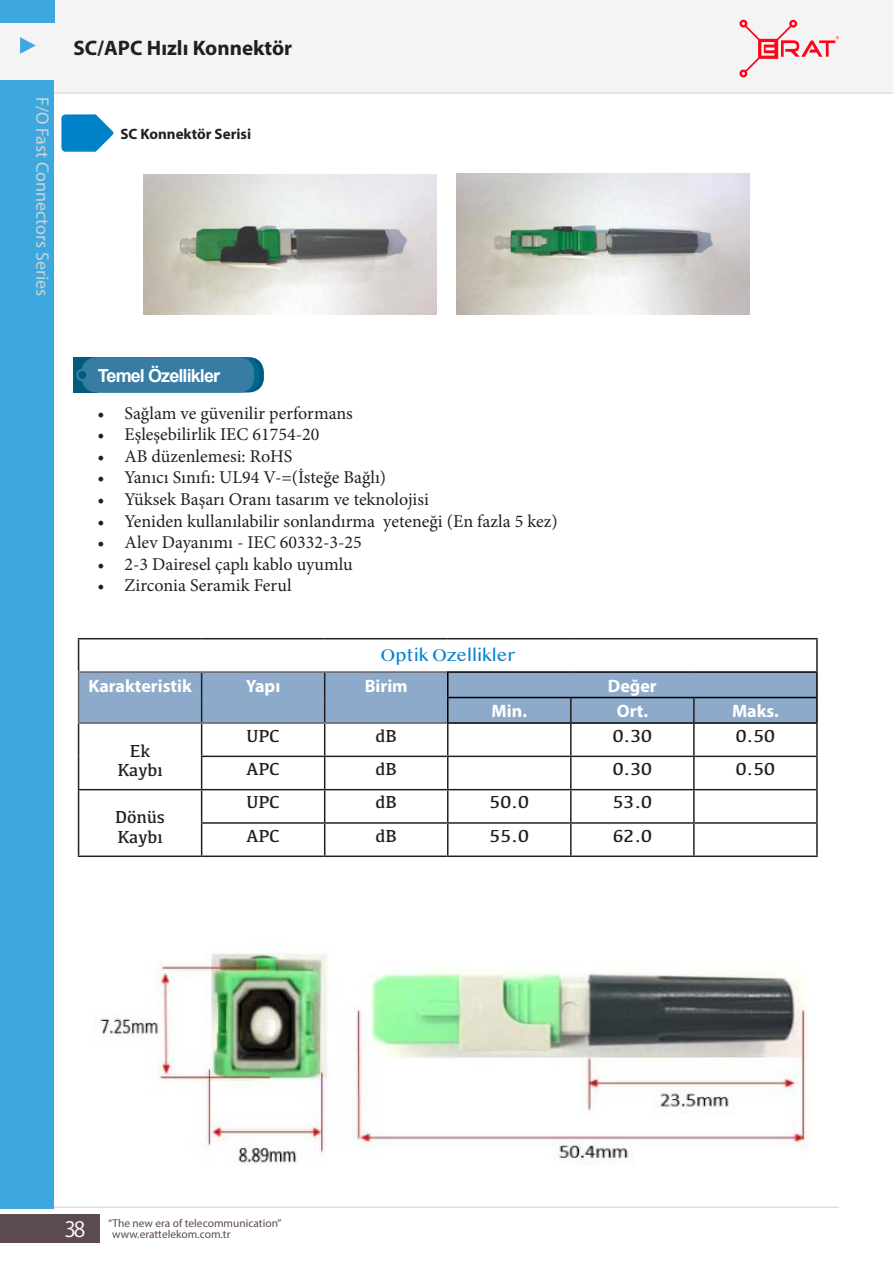
<style>
.page{position:relative;width:893px;height:1263px;background:#fff}
.page>*{position:absolute;margin:0;border:0;box-sizing:border-box;transform-origin:0 0}
.t1{font:700 21px "Myriad Pro";color:#231f20}
.t2{font:21px "Koz Go Pr 6 N";color:#fff}
.t3{font:18px "Minion Pro";color:#231f20}
.t4{font:18px "Kefa";color:#231f20}
.t5{font:700 18px "Myriad Pro";color:#fff}
.t6{font:18px "Myriad Pro";color:#d1d2d4}
.t7{font:700 18px "Arial";letter-spacing:-.05em;color:#fff}
.t8{font:18px "Myanmar MN";color:#0082c9}
.t9{font:700 15px "Myriad Pro";color:#231f20}
.t10{font:11.4px "Myriad Pro";color:#5c4a51}
</style>
<div class="page">
<div style="left:0;top:22px;width:893px;height:58px;background:#f4f4f4"></div>
<hr style="left:54px;top:92px;width:839px;height:2px;background:#c7c8ca">
<div style="left:54px;top:0;width:839px;height:92px;background:#f4f4f4"></div>
<svg style="left:739px;top:19px;width:100px;height:59px"></svg>
<hr style="left:54px;top:1206px;width:785px;height:2px;background:#c7c8ca">
<div style="left:0;top:1214px;width:99px;height:28px;background:#5c4a51"></div>
<div style="left:73px;top:357px;width:25px;height:35px;background:#005b7f"></div>
<div style="left:82px;top:357px;width:182px;height:35px;background:#005b7f;border-radius:15px"></div>
<div style="left:82px;top:357px;width:177px;height:35px;background:#006991;border-radius:15px"></div>
<div style="left:82px;top:357px;width:172px;height:35px;background:#377ca2;border-radius:15px"></div>
<div style="left:76px;top:368px;width:13px;height:13px;background:#377ca2;border-radius:50%"></div>
<div style="left:78px;top:371px;width:8px;height:8px;background:#005b7f;border-radius:50%"></div>
<svg style="left:20px;top:37px;width:16px;height:17px"></svg>
<div style="left:0;top:0;width:54px;height:22px;background:#3da8e0"></div>
<div style="left:0;top:80px;width:54px;height:1129px;background:#3da8e0"></div>
<div style="left:61px;top:114px;width:38px;height:38px;background:#0082c9;border-radius:4px"></div>
<svg style="left:75px;top:114px;width:39px;height:38px"></svg>
<img style="left:143px;top:174px;width:294px;height:140px">
<img style="left:456px;top:174px;width:294px;height:141px">
<hr style="left:78px;top:638px;width:124px;height:1px;background:#231f20">
<hr style="left:78px;top:639px;width:1px;height:32px;background:#231f20">
<hr style="left:202px;top:638px;width:123px;height:1px;background:#231f20">
<hr style="left:325px;top:638px;width:123px;height:1px;background:#231f20">
<hr style="left:448px;top:638px;width:123px;height:1px;background:#231f20">
<hr style="left:571px;top:638px;width:123px;height:1px;background:#231f20">
<hr style="left:694px;top:638px;width:124px;height:1px;background:#231f20">
<hr style="left:816px;top:639px;width:2px;height:32px;background:#231f20">
<hr style="left:78px;top:724px;width:1px;height:32px;background:#231f20">
<hr style="left:201px;top:724px;width:1px;height:32px;background:#231f20">
<hr style="left:324px;top:724px;width:1px;height:32px;background:#231f20">
<hr style="left:447px;top:724px;width:1px;height:32px;background:#231f20">
<hr style="left:570px;top:724px;width:2px;height:32px;background:#231f20">
<hr style="left:693px;top:724px;width:2px;height:32px;background:#231f20">
<hr style="left:816px;top:724px;width:2px;height:32px;background:#231f20">
<hr style="left:78px;top:756px;width:1px;height:33px;background:#231f20">
<hr style="left:201px;top:756px;width:124px;height:1px;background:#231f20">
<hr style="left:201px;top:757px;width:1px;height:32px;background:#231f20">
<hr style="left:325px;top:756px;width:123px;height:1px;background:#231f20">
<hr style="left:324px;top:757px;width:1px;height:32px;background:#231f20">
<hr style="left:448px;top:756px;width:123px;height:1px;background:#231f20">
<hr style="left:447px;top:757px;width:1px;height:32px;background:#231f20">
<hr style="left:571px;top:756px;width:123px;height:1px;background:#231f20">
<hr style="left:570px;top:757px;width:2px;height:32px;background:#231f20">
<hr style="left:694px;top:756px;width:124px;height:1px;background:#231f20">
<hr style="left:693px;top:757px;width:2px;height:32px;background:#231f20">
<hr style="left:816px;top:757px;width:2px;height:32px;background:#231f20">
<hr style="left:78px;top:789px;width:124px;height:1px;background:#231f20">
<hr style="left:78px;top:790px;width:1px;height:33px;background:#231f20">
<hr style="left:202px;top:789px;width:123px;height:1px;background:#231f20">
<hr style="left:201px;top:790px;width:1px;height:32px;background:#231f20">
<hr style="left:325px;top:789px;width:123px;height:1px;background:#231f20">
<hr style="left:324px;top:790px;width:1px;height:32px;background:#231f20">
<hr style="left:448px;top:789px;width:123px;height:1px;background:#231f20">
<hr style="left:447px;top:790px;width:1px;height:32px;background:#231f20">
<hr style="left:571px;top:789px;width:123px;height:1px;background:#231f20">
<hr style="left:570px;top:790px;width:2px;height:32px;background:#231f20">
<hr style="left:694px;top:789px;width:124px;height:1px;background:#231f20">
<hr style="left:693px;top:790px;width:2px;height:32px;background:#231f20">
<hr style="left:816px;top:790px;width:2px;height:32px;background:#231f20">
<hr style="left:78px;top:823px;width:1px;height:32px;background:#231f20">
<hr style="left:201px;top:822px;width:124px;height:2px;background:#231f20">
<hr style="left:201px;top:824px;width:1px;height:31px;background:#231f20">
<hr style="left:325px;top:822px;width:123px;height:2px;background:#231f20">
<hr style="left:324px;top:824px;width:1px;height:31px;background:#231f20">
<hr style="left:448px;top:822px;width:123px;height:2px;background:#231f20">
<hr style="left:447px;top:824px;width:1px;height:31px;background:#231f20">
<hr style="left:571px;top:822px;width:123px;height:2px;background:#231f20">
<hr style="left:570px;top:824px;width:2px;height:31px;background:#231f20">
<hr style="left:694px;top:822px;width:124px;height:2px;background:#231f20">
<hr style="left:693px;top:824px;width:2px;height:31px;background:#231f20">
<hr style="left:816px;top:824px;width:2px;height:31px;background:#231f20">
<hr style="left:78px;top:855px;width:124px;height:2px;background:#231f20">
<hr style="left:202px;top:855px;width:123px;height:2px;background:#231f20">
<hr style="left:325px;top:855px;width:123px;height:2px;background:#231f20">
<hr style="left:448px;top:855px;width:123px;height:2px;background:#231f20">
<hr style="left:571px;top:855px;width:123px;height:2px;background:#231f20">
<hr style="left:694px;top:855px;width:124px;height:2px;background:#231f20">
<hr style="left:78px;top:671px;width:124px;height:2px;background:#636366">
<hr style="left:202px;top:671px;width:123px;height:2px;background:#636366">
<hr style="left:325px;top:671px;width:122px;height:2px;background:#636366">
<hr style="left:78px;top:722px;width:124px;height:2px;background:#636366">
<hr style="left:202px;top:722px;width:123px;height:2px;background:#636366">
<hr style="left:325px;top:722px;width:122px;height:2px;background:#636366">
<hr style="left:694px;top:697px;width:124px;height:1px;background:#000">
<hr style="left:447px;top:671px;width:124px;height:2px;background:#000">
<hr style="left:571px;top:671px;width:123px;height:2px;background:#000">
<hr style="left:694px;top:671px;width:124px;height:2px;background:#000">
<hr style="left:816px;top:673px;width:2px;height:24px;background:#000">
<svg style="left:78px;top:672px;width:739px;height:51px;background:#88a3c2"></svg>
<hr style="left:816px;top:698px;width:2px;height:24px;background:#000">
<hr style="left:447px;top:722px;width:124px;height:2px;background:#000">
<hr style="left:571px;top:722px;width:123px;height:2px;background:#000">
<hr style="left:694px;top:722px;width:124px;height:2px;background:#000">
<img style="left:98px;top:953px;width:711px;height:212px">
<p class="t6" style="left:54px;top:97px;width:200px;rotate:90deg">F/O Fast Connectors Series</p>
<p class="t1" style="left:73px;top:34px;width:220px">SC/APC Hızlı Konnektör</p>
<p class="t9" style="left:120px;top:124px;width:132px">SC Konnektör Serisi</p>
<p class="t7" style="left:98px;top:363px;width:124px">Temel Özellikler</p>
<p class="t3" style="left:98px;top:401px;width:257px">• Sağlam ve güvenilir performans</p>
<p class="t3" style="left:98px;top:422px;width:223px">• Eşleşebilirlik IEC 61754-20</p>
<p class="t3" style="left:98px;top:444px;width:196px">• AB düzenlemesi: RoHS</p>
<p class="t3" style="left:98px;top:466px;width:290px">• Yanıcı Sınıfı: UL94 V-=(İsteğe Bağlı)</p>
<p class="t3" style="left:98px;top:487px;width:333px">• Yüksek Başarı Oranı tasarım ve teknolojisi</p>
<p class="t3" style="left:98px;top:509px;width:462px">• Yeniden kullanılabilir sonlandırma yeteneği (En fazla 5 kez)</p>
<p class="t3" style="left:98px;top:530px;width:266px">• Alev Dayanımı - IEC 60332-3-25</p>
<p class="t3" style="left:98px;top:552px;width:257px">• 2-3 Dairesel çaplı kablo uyumlu</p>
<p class="t3" style="left:98px;top:574px;width:196px">• Zirconia Seramik Ferul</p>
<p class="t8" style="left:380px;top:644px;width:136px">Optik Ozellikler</p>
<p class="t5" style="left:88px;top:674px;width:105px">Karakteristik</p>
<p class="t5" style="left:246px;top:674px;width:36px">Yapı</p>
<p class="t5" style="left:365px;top:674px;width:45px">Birim</p>
<p class="t5" style="left:608px;top:674px;width:50px">Değer</p>
<p class="t5" style="left:492px;top:699px;width:37px">Min.</p>
<p class="t5" style="left:617px;top:699px;width:33px">Ort.</p>
<p class="t5" style="left:732px;top:699px;width:48px">Maks.</p>
<p class="t4" style="left:130px;top:739px;width:22px">Ek</p>
<p class="t4" style="left:117px;top:759px;width:47px">Kaybı</p>
<p class="t4" style="left:246px;top:724px;width:35px">UPC</p>
<p class="t4" style="left:376px;top:724px;width:23px">dB</p>
<p class="t4" style="left:613px;top:724px;width:41px">0.30</p>
<p class="t4" style="left:736px;top:724px;width:41px">0.50</p>
<p class="t4" style="left:246px;top:758px;width:35px">APC</p>
<p class="t4" style="left:376px;top:758px;width:23px">dB</p>
<p class="t4" style="left:613px;top:758px;width:41px">0.30</p>
<p class="t4" style="left:736px;top:758px;width:41px">0.50</p>
<p class="t4" style="left:115px;top:806px;width:52px">Dönüs</p>
<p class="t4" style="left:117px;top:825px;width:47px">Kaybı</p>
<p class="t4" style="left:246px;top:791px;width:35px">UPC</p>
<p class="t4" style="left:376px;top:791px;width:23px">dB</p>
<p class="t4" style="left:490px;top:791px;width:41px">50.0</p>
<p class="t4" style="left:613px;top:791px;width:41px">53.0</p>
<p class="t4" style="left:246px;top:824px;width:35px">APC</p>
<p class="t4" style="left:376px;top:824px;width:23px">dB</p>
<p class="t4" style="left:490px;top:824px;width:41px">55.0</p>
<p class="t4" style="left:613px;top:824px;width:41px">62.0</p>
<p class="t10" style="left:108px;top:1216px;width:175px">“The new era of telecommunication”</p>
<p class="t2" style="left:64px;top:1217px;width:23px">38</p>
<p class="t10" style="left:112px;top:1227px;width:120px">www.erattelekom.com.tr</p>
</div>
